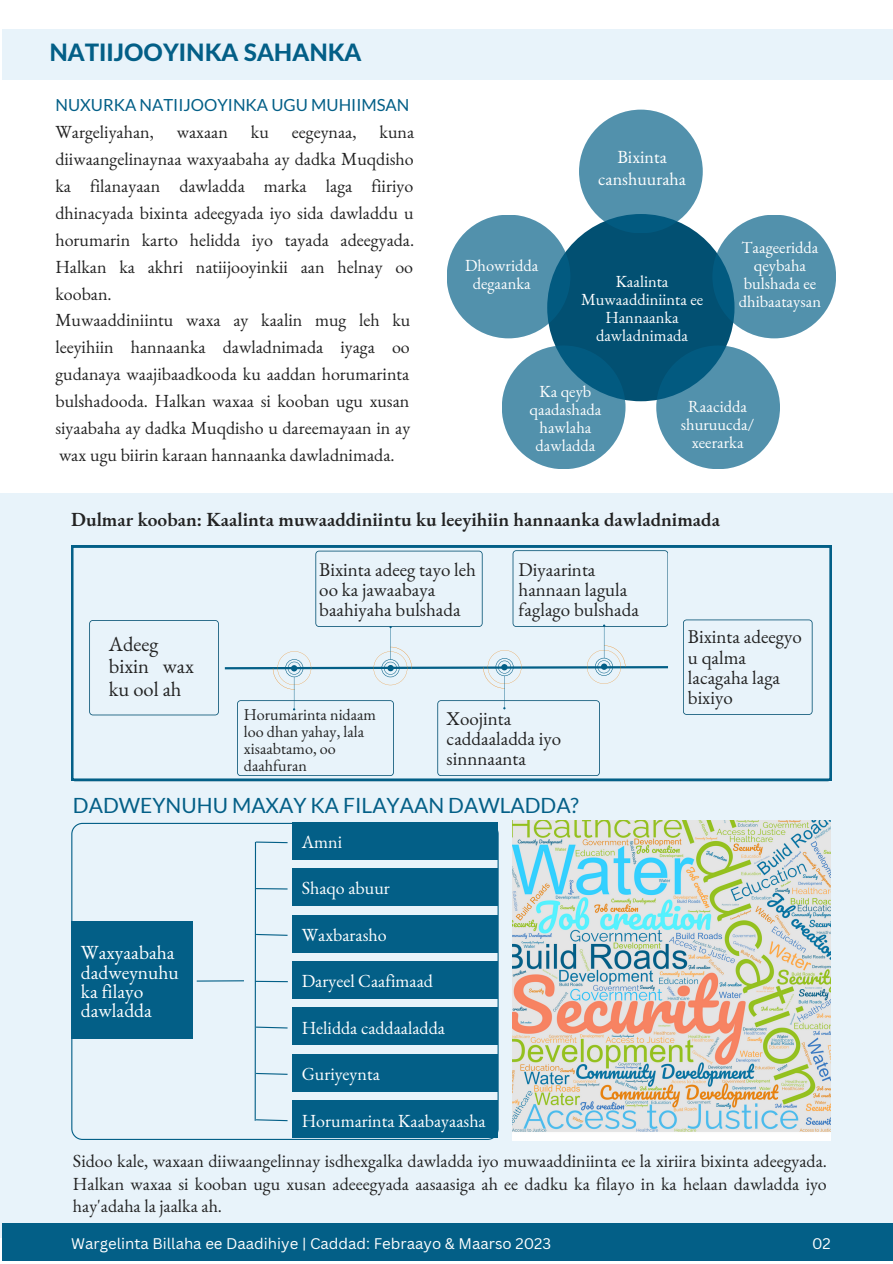
<style>
.page{position:relative;width:893px;height:1264px;background:#fff}
.page>*{position:absolute;margin:0;border:0;box-sizing:border-box;transform-origin:0 0}
.t1{font:800 24px "Lato Latin";color:#035f87}
.t2{font:21px "Lato";color:#035f87}
.t3{font:20.55px/22.5px "EB Garamond";color:#222}
.t4{font:600 19.5px "EB Garamond";color:#222}
.t5{font:19.5px/19px "EB Garamond";color:#fff}
.t6{font:18.9px/20.1px "EB Garamond";color:#222}
.t7{font:18px/27px "EB Garamond";color:#222;text-align:justify}
.t8{font:18px/21.3px "EB Garamond";color:#fff;text-align:center}
.t9{font:16.65px "Lato";color:#035f87}
.t10{font:16.5px/18px "EB Garamond";color:#fff;text-align:center}
.t11{font:16.05px/16.8px "EB Garamond";color:#222}
.t12{font:15px "Canva Sans";color:#fff}
</style>
<div class="page">
<div style="left:2px;top:29px;width:890px;height:50px;background:#e8f3fa"></div>
<div style="left:0;top:493px;width:892px;height:744px;background:#e8f3fa"></div>
<svg style="left:71px;top:822px;width:427px;height:317px"></svg>
<div style="left:2px;top:1223px;width:890px;height:38px;background:#035f87"></div>
<div style="left:547px;top:214px;width:187px;height:187px;background:#025072;border-radius:50%"></div>
<svg style="left:712px;top:215px;width:124px;height:123px;background:#4b8ca8"></svg>
<svg style="left:656px;top:345px;width:124px;height:124px;background:#4689a5"></svg>
<svg style="left:501px;top:345px;width:124px;height:124px;background:#4789a6"></svg>
<svg style="left:579px;top:110px;width:123px;height:123px;background:#4b8ca8"></svg>
<svg style="left:446px;top:215px;width:124px;height:123px;background:#4d8ea9"></svg>
<div style="left:71px;top:921px;width:121px;height:117px;background:#035f87"></div>
<div style="left:292px;top:822px;width:205px;height:37px;background:#035f87"></div>
<div style="left:292px;top:868px;width:205px;height:38px;background:#035f87"></div>
<div style="left:292px;top:914px;width:205px;height:38px;background:#035f87"></div>
<div style="left:292px;top:961px;width:205px;height:37px;background:#035f87"></div>
<div style="left:292px;top:1007px;width:205px;height:37px;background:#035f87"></div>
<div style="left:292px;top:1053px;width:205px;height:38px;background:#035f87"></div>
<div style="left:292px;top:1099px;width:205px;height:38px;background:#035f87"></div>
<hr style="left:197px;top:980px;width:47px;height:1px;background:#035f87">
<svg style="left:256px;top:841px;width:33px;height:2px"></svg>
<hr style="left:256px;top:888px;width:31px;height:1px;background:#035f87">
<svg style="left:256px;top:933px;width:33px;height:3px"></svg>
<hr style="left:255px;top:980px;width:33px;height:2px;background:#035f87">
<svg style="left:256px;top:1025px;width:33px;height:4px"></svg>
<svg style="left:256px;top:1072px;width:33px;height:3px"></svg>
<svg style="left:255px;top:1118px;width:34px;height:3px"></svg>
<hr style="left:254px;top:841px;width:2px;height:279px;background:#035f87">
<svg style="left:71px;top:545px;width:760px;height:235px"></svg>
<img style="left:512px;top:820px;width:318px;height:320px">
<h1 class="t1" style="left:49px;top:42px;width:313px">NATIIJOOYINKA SAHANKA</h1>
<p class="t9" style="left:55px;top:94px;width:355px">NUXURKA NATIIJOOYINKA UGU MUHIIMSAN</p>
<p class="t7" style="left:55px;top:118px;width:100px">Wargeliyahan,</p>
<p class="t7" style="left:177px;top:118px;width:53px">waxaan</p>
<p class="t7" style="left:251px;top:118px;width:19px">ku</p>
<p class="t7" style="left:292px;top:118px;width:66px">eegeynaa,</p>
<p class="t7" style="left:55px;top:118px;width:360px;text-indent:324px">kuna diiwaangelinaynaa waxyaabaha ay dadka Muqdisho ka filanayaan dawladda marka laga fiiriyo dhinacyada bixinta adeegyada iyo sida dawladdu u horumarin karto helidda iyo tayada adeegyada.<br>Halkan ka akhri natiijooyinkii aan helnay oo kooban.</p>
<p class="t7" style="left:55px;top:306px;width:356px">Muwaaddiniintu waxa ay kaalin mug leh ku leeyihiin hannaanka dawladnimada iyaga oo gudanaya waajibaadkooda ku aaddan horumarinta bulshadooda. Halkan waxaa si kooban ugu xusan siyaabaha ay dadka Muqdisho u dareemayaan in ay wax ugu biirin karaan hannaanka dawladnimada.</p>
<p class="t10" style="left:465px;top:256px;width:75px">Dhowridda degaanka</p>
<p class="t8" style="left:598px;top:146px;width:89px">Bixinta canshuuraha</p>
<p class="t10" style="left:581px;top:272px;width:124px">Kaalinta<br>Muwaaddiniinta ee<br>Hannaanka dawladnimada</p>
<p class="t10" style="left:739px;top:238px;width:84px">Taageeridda qeybaha bulshada ee dhibaataysan</p>
<p class="t10" style="left:529px;top:382px;width:73px">Ka qeyb qaadashada hawlaha dawladda</p>
<p class="t10" style="left:680px;top:397px;width:75px">Raacidda shuruucda/ xeerarka</p>
<p class="t4" style="left:71px;top:506px;width:650px">Dulmar kooban: Kaalinta muwaaddiniintu ku leeyihiin hannaanka dawladnimada</p>
<p class="t3" style="left:109px;top:632px;width:86px">Adeeg bixin wax ku ool ah</p>
<p class="t6" style="left:319px;top:559px;width:158px">Bixinta adeeg tayo leh oo ka jawaabaya baahiyaha bulshada</p>
<p class="t6" style="left:518px;top:559px;width:122px">Diyaarinta hannaan lagula faglago bulshada</p>
<p class="t11" style="left:244px;top:706px;width:134px">Horumarinta nidaam loo dhan yahay, lala xisaabtamo, oo daahfuran</p>
<p class="t6" style="left:446px;top:707px;width:116px">Xoojinta caddaaladda iyo sinnnaanta</p>
<p class="t2" style="left:73px;top:792px;width:507px">DADWEYNUHU MAXAY KA FILAYAAN DAWLADDA?</p>
<p class="t8" style="left:302px;top:830px;width:42px">Amni</p>
<p class="t6" style="left:687px;top:626px;width:115px">Bixinta adeegyo u qalma lacagaha laga bixiyo</p>
<p class="t8" style="left:302px;top:877px;width:90px">Shaqo abuur</p>
<p class="t8" style="left:302px;top:923px;width:86px">Waxbarasho</p>
<p class="t8" style="left:302px;top:970px;width:133px">Daryeel Caafimaad</p>
<p class="t8" style="left:302px;top:1016px;width:145px">Helidda caddaaladda</p>
<p class="t8" style="left:302px;top:1063px;width:80px">Guriyeynta</p>
<p class="t8" style="left:302px;top:1109px;width:185px">Horumarinta Kaabayaasha</p>
<p class="t7" style="left:73px;top:1149px;width:755px;line-height:22.5px">Sidoo kale, waxaan diiwaangelinnay isdhexgalka dawladda iyo muwaaddiniinta ee la xiriira bixinta adeegyada.<br>Halkan waxaa si kooban ugu xusan adeeegyada aasaasiga ah ee dadku ka filayo in ka helaan dawladda iyo hay'adaha la jaalka ah.</p>
<p class="t5" style="left:81px;top:943px;width:99px">Waxyaabaha dadweynuhu ka filayo dawladda</p>
<p class="t12" style="left:71px;top:1232px;width:481px">Wargelinta Billaha ee Daadihiye | Caddad: Febraayo &amp; Maarso 2023</p>
<p class="t12" style="left:812px;top:1232px;width:20px">02</p>
</div>
